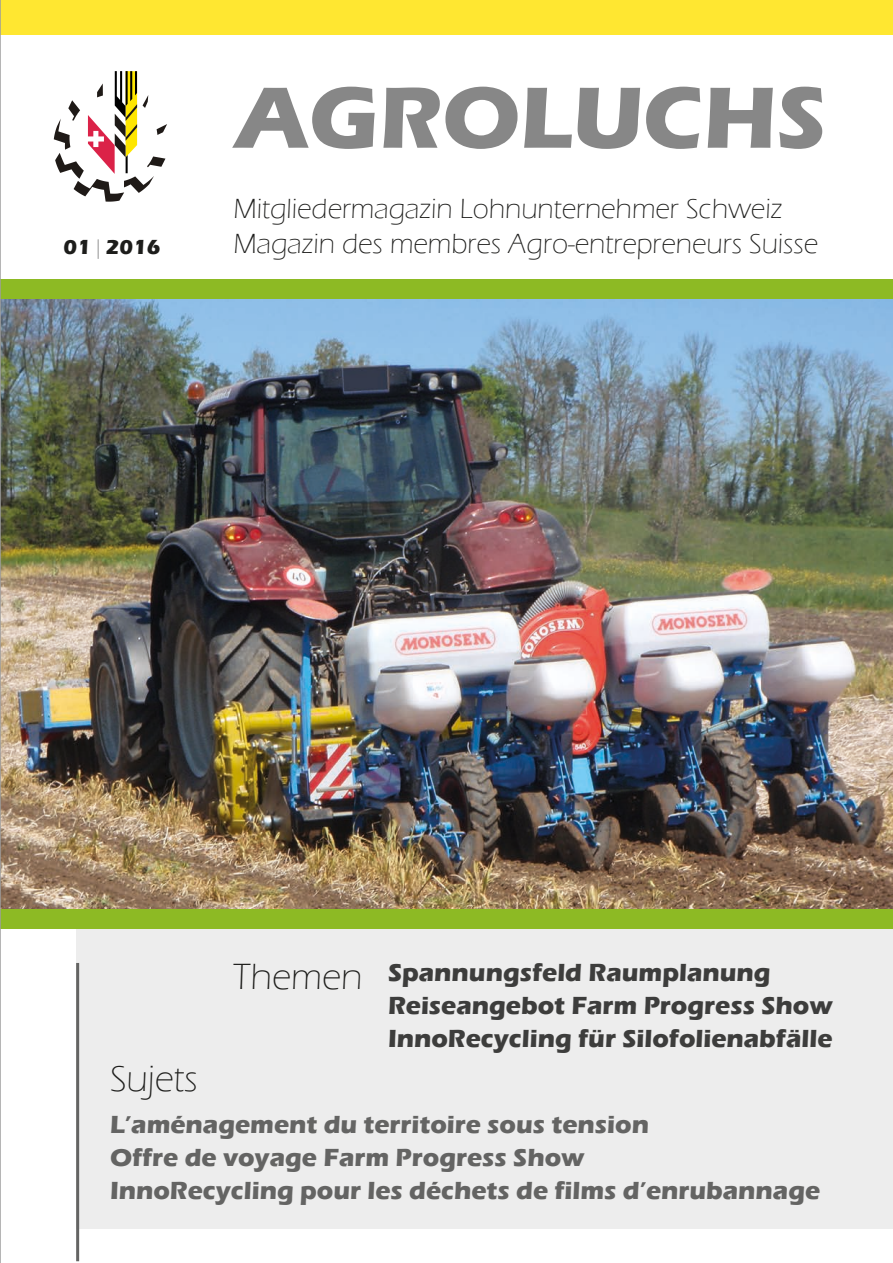
<style>
.page{position:relative;width:893px;height:1263px;background:#fff}
.page>*{position:absolute;margin:0;border:0;box-sizing:border-box;transform-origin:0 0}
.t1{font:700 90px "Eras ITC";color:#878787}
.t2{font:300 37.5px "Eras ITC";color:#1d1d1b}
.t3{font:300 28.5px "Eras ITC";color:#1d1d1b}
.t4{font:700 25.5px/33px "Eras ITC";color:#646463}
.t5{font:700 25.5px/33px "Eras ITC";color:#3d3d3c}
.t6{font:700 21px "Eras ITC";color:#1d1d1b}
.s1{font-family:"Avenir Next";font-weight:200;font-size:19.5px}
</style>
<div class="page">
<img style="left:1px;top:298px;width:892px;height:611px">
<div style="left:0;top:0;width:893px;height:35px;background:#ffe731"></div>
<div style="left:0;top:279px;width:893px;height:19px;background:#8dba24"></div>
<svg style="left:54px;top:71px;width:113px;height:131px"></svg>
<div style="left:77px;top:919px;width:816px;height:310px;background:#ededed"></div>
<div style="left:0;top:909px;width:893px;height:19px;background:#8dba24"></div>
<hr style="left:76px;top:963px;width:3px;height:298px;background:#646463">
<hr style="left:0;top:0;width:1px;height:1263px;background:#9d9d9d">
<h1 class="t1" style="left:236px;top:66px;width:592px">AGROLUCHS</h1>
<p class="t3" style="left:233px;top:193px;width:550px">Mitgliedermagazin Lohnunternehmer Schweiz</p>
<p class="t6" style="left:64px;top:235px;width:98px">01 <span class="s1">|</span> 2016</p>
<p class="t3" style="left:233px;top:227px;width:586px">Magazin des membres Agro-entrepreneurs Suisse</p>
<h2 class="t2" style="left:110px;top:1057px;width:89px">Sujets</h2>
<h2 class="t2" style="left:233px;top:955px;width:131px">Themen</h2>
<p class="t5" style="left:388px;top:956px;width:446px">Spannungsfeld Raumplanung<br>Reiseangebot Farm Progress Show<br>InnoRecycling für Silofolienabfälle</p>
<p class="t4" style="left:110px;top:1108px;width:712px">L’aménagement du territoire sous tension<br>Offre de voyage Farm Progress Show<br>InnoRecycling pour les déchets de films d’enrubannage</p>
</div>
